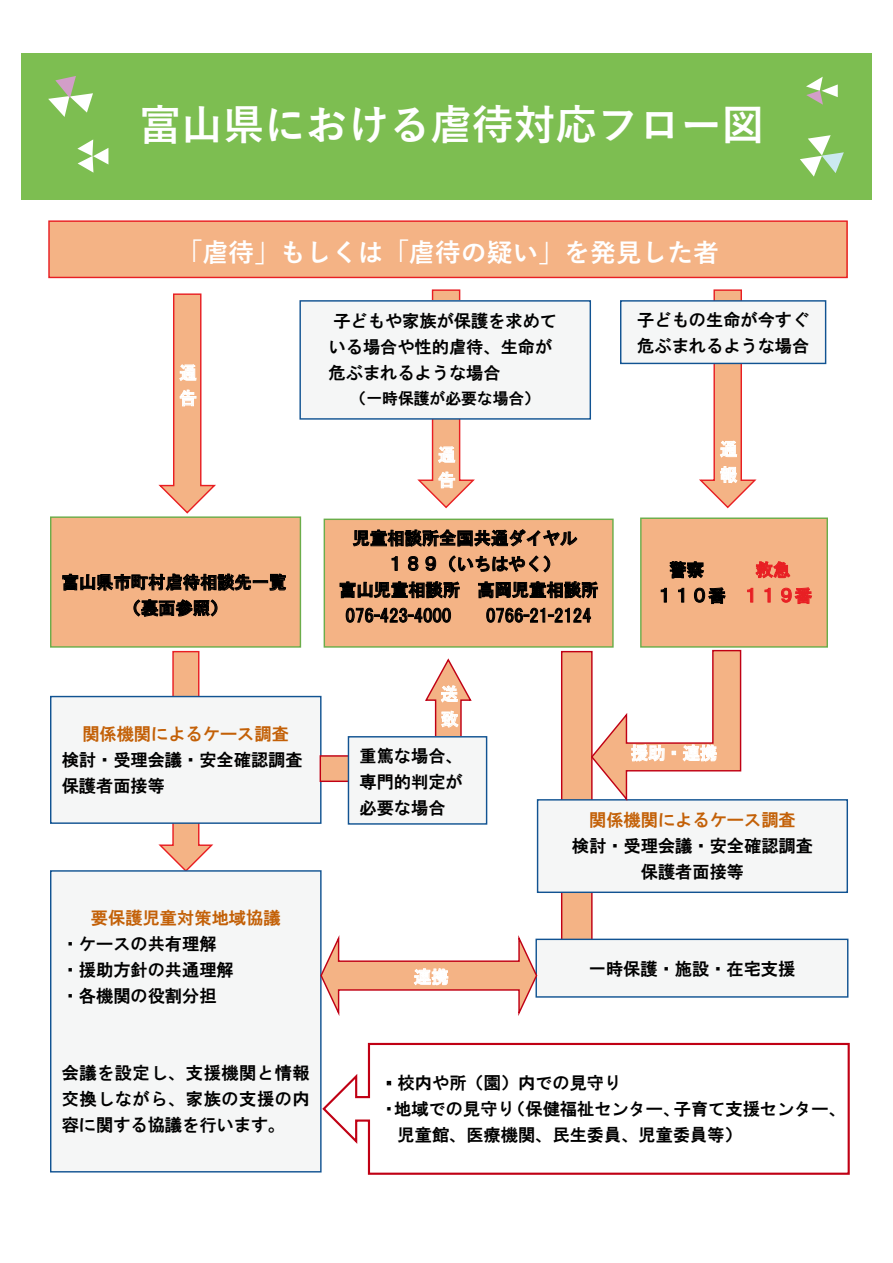
<style>
.page{position:relative;width:893px;height:1263px;background:#fff}
.page>*{position:absolute;margin:0;border:0;box-sizing:border-box;transform-origin:0 0}
.t1{font:700 41.7px "Yu Gothic";color:#fff}
.t2{font:700 25.8px "Yu Gothic";color:#fff}
.t3{font:17.25px/25.8px "HGS Gothic E";color:#000}
.t4{font:17.25px "HGS Gothic E";color:#c36007}
.t5{font:17.25px/25.5px "HGS Gothic E";color:#fff}
.t6{font:17.25px/25.8px "HGS Gothic E";letter-spacing:.005em;color:#e81f23}
.t7{font:15.9px "HGS Gothic E";color:#000}
.s1{color:#000}
</style>
<div class="page">
<div style="left:21px;top:53px;width:851px;height:146px;background:#7dbe51"></div>
<div style="left:49px;top:221px;width:798px;height:56px;background:#f4b385"></div>
<div style="left:48px;top:220px;width:800px;height:58px;border:1px solid #e81f23"></div>
<svg style="left:158px;top:293px;width:58px;height:221px"></svg>
<div style="left:174px;top:300px;width:26px;height:193px;background:#f4b385"></div>
<svg style="left:431px;top:289px;width:44px;height:196px"></svg>
<img style="left:433px;top:296px;width:26px;height:4px">
<div style="left:300px;top:301px;width:290px;height:118px;background:#f5f6f6"></div>
<div style="left:299px;top:300px;width:292px;height:120px;border:1px solid #115392"></div>
<svg style="left:699px;top:289px;width:59px;height:195px"></svg>
<img style="left:715px;top:296px;width:26px;height:107px">
<div style="left:621px;top:301px;width:205px;height:62px;background:#f5f6f6"></div>
<div style="left:620px;top:300px;width:206px;height:64px;border:1px solid #115392"></div>
<img style="left:621px;top:307px;width:204px;height:51px">
<svg style="left:158px;top:650px;width:57px;height:220px"></svg>
<div style="left:174px;top:657px;width:24px;height:195px;background:#f4b385"></div>
<div style="left:51px;top:517px;width:249px;height:130px;background:#f4b385"></div>
<div style="left:50px;top:516px;width:251px;height:132px;border:1px solid #6bad4a"></div>
<img style="left:51px;top:523px;width:249px;height:118px">
<div style="left:51px;top:696px;width:270px;height:127px;background:#f5f6f6"></div>
<div style="left:50px;top:696px;width:272px;height:128px;border:1px solid #115392"></div>
<div style="left:51px;top:871px;width:270px;height:301px;background:#f5f6f6"></div>
<div style="left:50px;top:870px;width:272px;height:302px;border:1px solid #115392"></div>
<div style="left:324px;top:519px;width:289px;height:128px;background:#f4b385"></div>
<div style="left:324px;top:519px;width:290px;height:129px;border:1px solid #6bad4a"></div>
<svg style="left:319px;top:658px;width:134px;height:125px"></svg>
<div style="left:641px;top:518px;width:186px;height:129px;background:#f4b385"></div>
<div style="left:640px;top:517px;width:188px;height:131px;border:1px solid #6bad4a"></div>
<div style="left:348px;top:737px;width:139px;height:87px;background:#f5f6f6"></div>
<div style="left:348px;top:736px;width:139px;height:89px;border:1px solid #115392"></div>
<img style="left:349px;top:743px;width:137px;height:75px">
<div style="left:562px;top:652px;width:30px;height:304px;background:#f4b385"></div>
<div style="left:561px;top:651px;width:32px;height:306px;border:1px solid #c00014"></div>
<div style="left:538px;top:800px;width:309px;height:92px;background:#f5f6f6"></div>
<div style="left:537px;top:799px;width:311px;height:94px;border:1px solid #115392"></div>
<img style="left:538px;top:806px;width:309px;height:80px">
<div style="left:536px;top:939px;width:312px;height:58px;background:#f5f6f6"></div>
<div style="left:535px;top:939px;width:313px;height:59px;border:1px solid #115392"></div>
<svg style="left:320px;top:932px;width:218px;height:87px"></svg>
<img style="left:328px;top:967px;width:201px;height:17px">
<svg style="left:321px;top:1042px;width:529px;height:133px"></svg>
<img style="left:370px;top:1050px;width:478px;height:117px">
<svg style="left:590px;top:649px;width:152px;height:152px"></svg>
<img style="left:608px;top:740px;width:132px;height:44px">
<img style="left:365px;top:964px;width:132px;height:43px">
<img style="left:158px;top:326px;width:53px;height:118px">
<img style="left:402px;top:418px;width:68px;height:103px">
<img style="left:684px;top:403px;width:68px;height:116px">
<img style="left:402px;top:666px;width:71px;height:81px">
<svg style="left:48px;top:76px;width:45px;height:41px"></svg>
<svg style="left:77px;top:139px;width:31px;height:34px"></svg>
<svg style="left:800px;top:135px;width:44px;height:42px"></svg>
<svg style="left:806px;top:77px;width:32px;height:28px"></svg>
<h1 class="t1" style="left:139px;top:102px;width:626px">富山県における虐待対応フロー図</h1>
<h2 class="t2" style="left:177px;top:238px;width:544px">「虐待」もしくは「虐待の疑い」を発見した者</h2>
<p class="t5" style="left:179px;top:360px;width:19px">通告</p>
<p class="t3" style="left:62px;top:569px;width:226px;text-align:center">富山県市町村虐待相談先一覧（裏面参照）</p>
<p class="t3" style="left:329px;top:308px;width:230px">子どもや家族が保護を求めている場合や性的虐待、生命が危ぶまれるような場合</p>
<p class="t7" style="left:351px;top:391px;width:191px">（一時保護が必要な場合）</p>
<p class="t3" style="left:637px;top:307px;width:174px">子どもの生命が今すぐ危ぶまれるような場合</p>
<p class="t5" style="left:438px;top:442px;width:19px">通告</p>
<p class="t5" style="left:720px;top:436px;width:19px">通報</p>
<p class="t3" style="left:353px;top:525px;width:226px">児童相談所全国共通ダイヤル</p>
<p class="t3" style="left:387px;top:551px;width:174px">１８９（いちはやく）</p>
<p class="t3" style="left:339px;top:577px;width:261px">富山児童相談所 高岡児童相談所</p>
<p class="t3" style="left:346px;top:603px;width:107px">076-423-4000</p>
<p class="t3" style="left:486px;top:603px;width:107px">0766-21-2124</p>
<p class="t3" style="left:669px;top:557px;width:36px">警察</p>
<p class="t6" style="left:656px;top:557px;width:157px;text-indent:99px">救急<br><span class="s1">１１０番</span> １１９番</p>
<p class="t4" style="left:82px;top:725px;width:208px">関係機関によるケース調査</p>
<p class="t3" style="left:62px;top:747px;width:242px">検討・受理会議・安全確認調査保護者面接等</p>
<p class="t4" style="left:91px;top:909px;width:191px">要保護児童対策地域協議</p>
<p class="t3" style="left:62px;top:931px;width:174px">・ケースの共有理解・援助方針の共通理解・各機関の役割分担</p>
<p class="t3" style="left:62px;top:1060px;width:250px;text-align:justify">会議を設定し、支援機関と情報交換しながら、家族の支援の内容に関する協議を行います。</p>
<p class="t5" style="left:441px;top:681px;width:19px">送致</p>
<p class="t3" style="left:360px;top:743px;width:105px;text-align:justify">重篤な場合、専門的判定が必要な場合</p>
<p class="t5" style="left:414px;top:964px;width:36px">連携</p>
<p class="t5" style="left:631px;top:740px;width:88px">援助・連携</p>
<p class="t4" style="left:589px;top:811px;width:208px">関係機関によるケース調査</p>
<p class="t3" style="left:572px;top:833px;width:242px;text-align:center">検討・受理会議・安全確認調査保護者面接等</p>
<p class="t3" style="left:589px;top:955px;width:208px">一時保護・施設・在宅支援</p>
<p class="t3" style="left:380px;top:1070px;width:242px">・校内や所（園）内での見守り</p>
<p class="t3" style="left:380px;top:1096px;width:467px">・地域での見守り（保健福祉センター、子育て支援センター、</p>
<p class="t3" style="left:398px;top:1122px;width:346px">児童館、医療機関、民生委員、児童委員等）</p>
</div>
